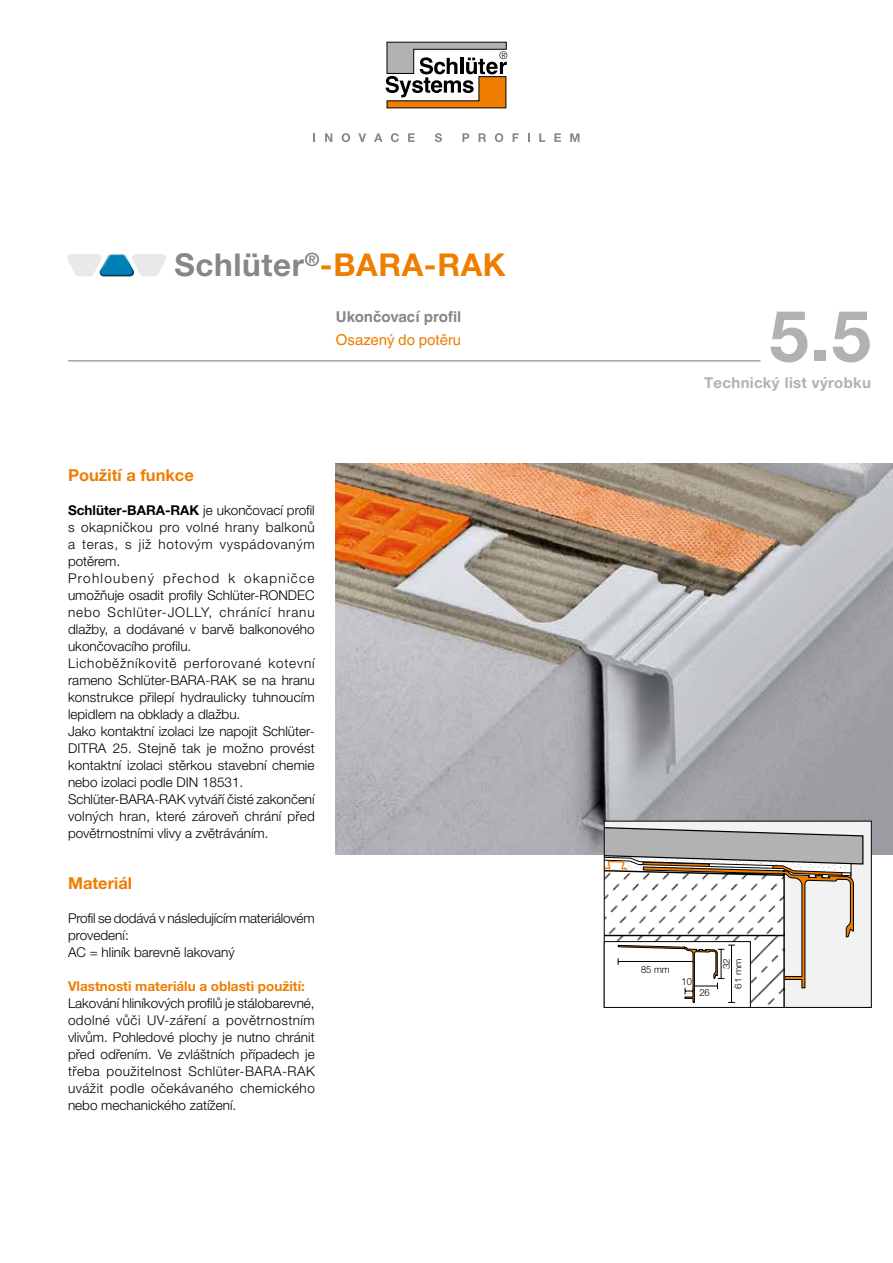
<style>
.page{position:relative;width:893px;height:1263px;background:#fff}
.page>*{position:absolute;margin:0;border:0;box-sizing:border-box;transform-origin:0 0}
.Datenblatt_Nr{font:700 71.25px "Helvetica Neue LT Pro";color:#b3b2b2}
.Titel{font:700 31.5px "Helvetica Neue LT Pro";letter-spacing:.02em;color:#ef7d00}
.Überschrift{font:700 16.5px "Helvetica Neue LT Pro";color:#ef7d00}
.Datenblatt_Sprachen{font:700 15px "Helvetica Neue LT Pro";letter-spacing:.02em;color:#b3b2b2}
.Untertitel_1{font:700 15px "Helvetica Linotype";color:#878787}
.Untertitel_2{font:15px "Helvetica Linotype";color:#ef7d00}
.Fließtext{font:300 13.5px/17px "Helvetica Neue LT Pro";color:#000;text-align:justify}
.Unter-Überschrift{font:700 13.5px "Helvetica Neue LT Pro";color:#ef7d00}
.Zeichnungs-Texte{font:300 9.9px "Helvetica Neue";color:#000;scale:.94 1}
.Zeichnungs-Texte-2{font:300 9.3px "Helvetica Neue";color:#000;scale:1.06 1}
.s1{color:#878787}
.s2{font-weight:700}
</style>
<div class="page">
<svg style="left:386px;top:42px;width:121px;height:66px"></svg>
<svg style="left:313px;top:133px;width:2px;height:9px"></svg>
<svg style="left:325px;top:133px;width:7px;height:9px"></svg>
<svg style="left:342px;top:133px;width:8px;height:9px"></svg>
<svg style="left:358px;top:133px;width:8px;height:9px"></svg>
<svg style="left:374px;top:133px;width:8px;height:9px"></svg>
<svg style="left:391px;top:133px;width:8px;height:9px"></svg>
<svg style="left:408px;top:133px;width:7px;height:9px"></svg>
<svg style="left:435px;top:133px;width:7px;height:9px"></svg>
<svg style="left:462px;top:133px;width:7px;height:9px"></svg>
<svg style="left:478px;top:133px;width:8px;height:9px"></svg>
<svg style="left:495px;top:133px;width:8px;height:9px"></svg>
<svg style="left:513px;top:133px;width:6px;height:9px"></svg>
<svg style="left:528px;top:133px;width:2px;height:9px"></svg>
<svg style="left:539px;top:133px;width:6px;height:9px"></svg>
<svg style="left:554px;top:133px;width:7px;height:9px"></svg>
<svg style="left:570px;top:133px;width:9px;height:9px"></svg>
<hr style="left:68px;top:360px;width:692px;height:1px;background:#878787">
<svg style="left:67px;top:254px;width:99px;height:22px"></svg>
<img style="left:336px;top:463px;width:557px;height:392px">
<div style="left:604px;top:821px;width:267px;height:186px;background:#f2f2f2"></div>
<svg style="left:604px;top:821px;width:260px;height:186px"></svg>
<div style="left:604px;top:941px;width:147px;height:67px;border:1px solid #000"></div>
<p class="Titel" style="left:174px;top:246px;width:333px"><span class="s1">Schlüter</span><sup>®</sup>-BARA-RAK</p>
<p class="Untertitel_1" style="left:336px;top:308px;width:127px">Ukončovací profil</p>
<p class="Untertitel_2" style="left:336px;top:331px;width:127px">Osazený do potěru</p>
<p class="Überschrift" style="left:68px;top:464px;width:127px">Použití a funkce</p>
<p class="Fließtext" style="left:68px;top:501px;width:248px"><span class="s2">Schlüter-BARA-RAK</span> je ukončovací profil s okapničkou pro volné hrany balkonů a teras, s již hotovým vyspádovaným potěrem.</p>
<p class="Fließtext" style="left:68px;top:569px;width:248px">Prohloubený přechod k okapničce umožňuje osadit profily Schlüter-RONDEC nebo Schlüter-JOLLY, chránící hranu dlažby, a dodávané v barvě balkonového ukončovacího profilu.</p>
<p class="Fließtext" style="left:68px;top:654px;width:248px">Lichoběžníkovitě perforované kotevní rameno Schlüter-BARA-RAK se na hranu konstrukce přilepí hydraulicky tuhnoucím lepidlem na obklady a dlažbu.</p>
<p class="Fließtext" style="left:68px;top:722px;width:248px">Jako kontaktní izolaci lze napojit Schlüter-DITRA 25. Stejně tak je možno provést kontaktní izolaci stěrkou stavební chemie nebo izolaci podle DIN 18531.</p>
<p class="Fließtext" style="left:68px;top:790px;width:248px">Schlüter-BARA-RAK vytváří čisté zakončení volných hran, které zároveň chrání před povětrnostními vlivy a zvětráváním.</p>
<p class="Überschrift" style="left:68px;top:873px;width:66px">Materiál</p>
<p class="Fließtext" style="left:68px;top:909px;width:248px">Profil se dodává v následujícím materiálovém provedení:</p>
<p class="Fließtext" style="left:68px;top:943px;width:168px">AC = hliník barevně lakovaný</p>
<p class="Unter-Überschrift" style="left:68px;top:978px;width:238px">Vlastnosti materiálu a oblasti použití:</p>
<p class="Fließtext" style="left:68px;top:994px;width:248px">Lakování hliníkových profilů je stálobarevné, odolné vůči UV-záření a povětrnostním vlivům. Pohledové plochy je nutno chránit před odřením. Ve zvláštních případech je třeba použitelnost Schlüter-BARA-RAK uvážit podle očekávaného chemického nebo mechanického zatížení.</p>
<p class="Datenblatt_Nr" style="left:769px;top:292px;width:103px">5.5</p>
<p class="Datenblatt_Sprachen" style="left:704px;top:373px;width:168px">Technický list výrobku</p>
<p class="Zeichnungs-Texte" style="left:641px;top:963px;width:32px">85 mm</p>
<p class="Zeichnungs-Texte" style="left:681px;top:975px;width:13px">10</p>
<p class="Zeichnungs-Texte" style="left:699px;top:986px;width:13px">26</p>
<p class="Zeichnungs-Texte-2" style="left:721px;top:969px;width:12px;rotate:-90deg">32</p>
<p class="Zeichnungs-Texte-2" style="left:732px;top:989px;width:30px;rotate:-90deg">61 mm</p>
</div>
